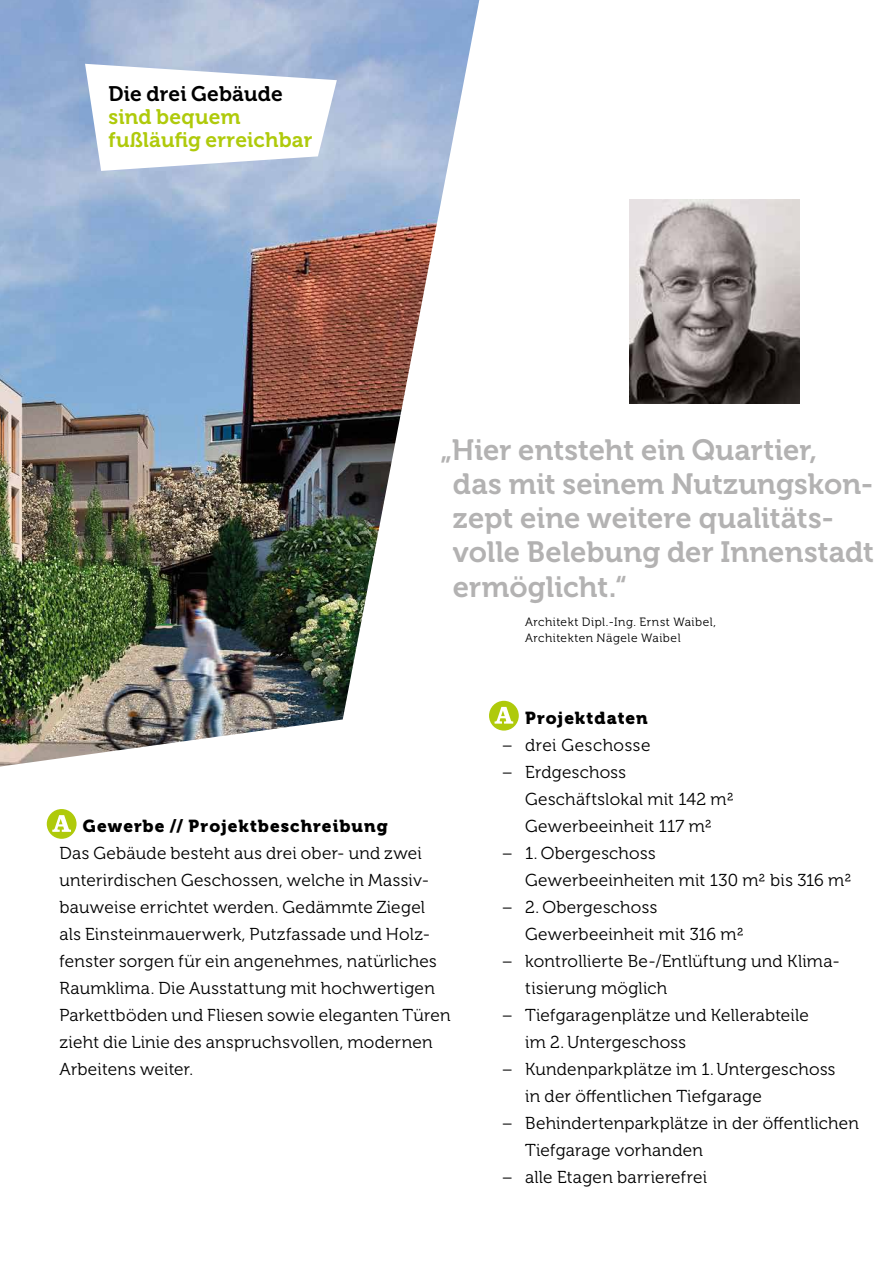
<style>
.page{position:relative;width:893px;height:1263px;background:#fff}
.page>*{position:absolute;margin:0;border:0;box-sizing:border-box;transform-origin:0 0}
.t1{font:29.25px/34.2px "Museo 700";color:#b3b2b2}
.t2{font:21px/23.2px "Museo 700";letter-spacing:.01em;color:#afca0b}
.t3{font:21px "Museo 700";letter-spacing:.01em;color:#000}
.t4{font:17.25px/27px "Museo 300";letter-spacing:.015em;color:#000}
.t5{font:17.25px "Museo 900";letter-spacing:.06em;color:#000}
.t6{font:12px/16.5px "Museo 300";letter-spacing:.04em;color:#000}
</style>
<div class="page">
<img style="left:629px;top:200px;width:170px;height:204px">
<div style="left:47px;top:809px;width:30px;height:30px;background:#afca0b;border-radius:50%"></div>
<svg style="left:52px;top:815px;width:19px;height:17px"></svg>
<div style="left:489px;top:701px;width:30px;height:29px;background:#afca0b;border-radius:50%"></div>
<svg style="left:495px;top:707px;width:18px;height:17px"></svg>
<img style="left:0;top:0;width:479px;height:766px">
<svg style="left:85px;top:64px;width:252px;height:107px"></svg>
<p class="t3" style="left:108px;top:82px;width:176px">Die drei Gebäude</p>
<p class="t2" style="left:108px;top:105px;width:206px">sind bequem fußläufig erreichbar</p>
<h1 class="t1" style="left:453px;top:433px;width:423px;text-indent:-13px">„Hier entsteht ein Quartier,<br>das mit seinem Nutzungskon&shy;zept eine weitere qualitäts&shy;volle Belebung der Innenstadt ermöglicht.“</h1>
<p class="t6" style="left:525px;top:613px;width:192px">Architekt Dipl.-Ing. Ernst Waibel,<br>Architekten Nägele Waibel</p>
<p class="t5" style="left:83px;top:816px;width:306px">Gewerbe // Projektbeschreibung</p>
<p class="t4" style="left:60px;top:840px;width:393px">Das Gebäude besteht aus drei ober- und zwei unterirdischen Geschossen, welche in Massiv&shy;bauweise errichtet werden. Gedämmte Ziegel als Einsteinmauerwerk, Putzfassade und Holz&shy;fenster sorgen für ein angenehmes, natürliches Raumklima. Die Ausstattung mit hochwertigen Parkettböden und Fliesen sowie eleganten Türen zieht die Linie des anspruchsvollen, modernen Arbeitens weiter.</p>
<p class="t5" style="left:525px;top:708px;width:124px">Projektdaten</p>
<p class="t4" style="left:502px;top:732px;width:150px">– drei Geschosse</p>
<p class="t4" style="left:525px;top:759px;width:210px;text-indent:-23px">– Erdgeschoss<br>Geschäftslokal mit 142 m²<br>Gewerbeeinheit 117 m²</p>
<p class="t4" style="left:525px;top:840px;width:328px;text-indent:-23px">– 1. Obergeschoss<br>Gewerbeeinheiten mit 130 m² bis 316 m²</p>
<p class="t4" style="left:525px;top:894px;width:220px;text-indent:-23px">– 2. Obergeschoss<br>Gewerbeeinheit mit 316 m²</p>
<p class="t4" style="left:525px;top:948px;width:316px;text-indent:-23px">– kontrollierte Be-/Entlüftung und Klima&shy;tisierung möglich</p>
<p class="t4" style="left:525px;top:1002px;width:285px;text-indent:-23px">– Tiefgaragenplätze und Kellerabteile im 2. Untergeschoss</p>
<p class="t4" style="left:525px;top:1056px;width:312px;text-indent:-23px">– Kundenparkplätze im 1. Untergeschoss in der öffentlichen Tiefgarage</p>
<p class="t4" style="left:525px;top:1109px;width:335px;text-indent:-23px">– Behindertenparkplätze in der öffentlichen<br>Tiefgarage vorhanden</p>
<p class="t4" style="left:502px;top:1163px;width:207px">– alle Etagen barrierefrei</p>
</div>
